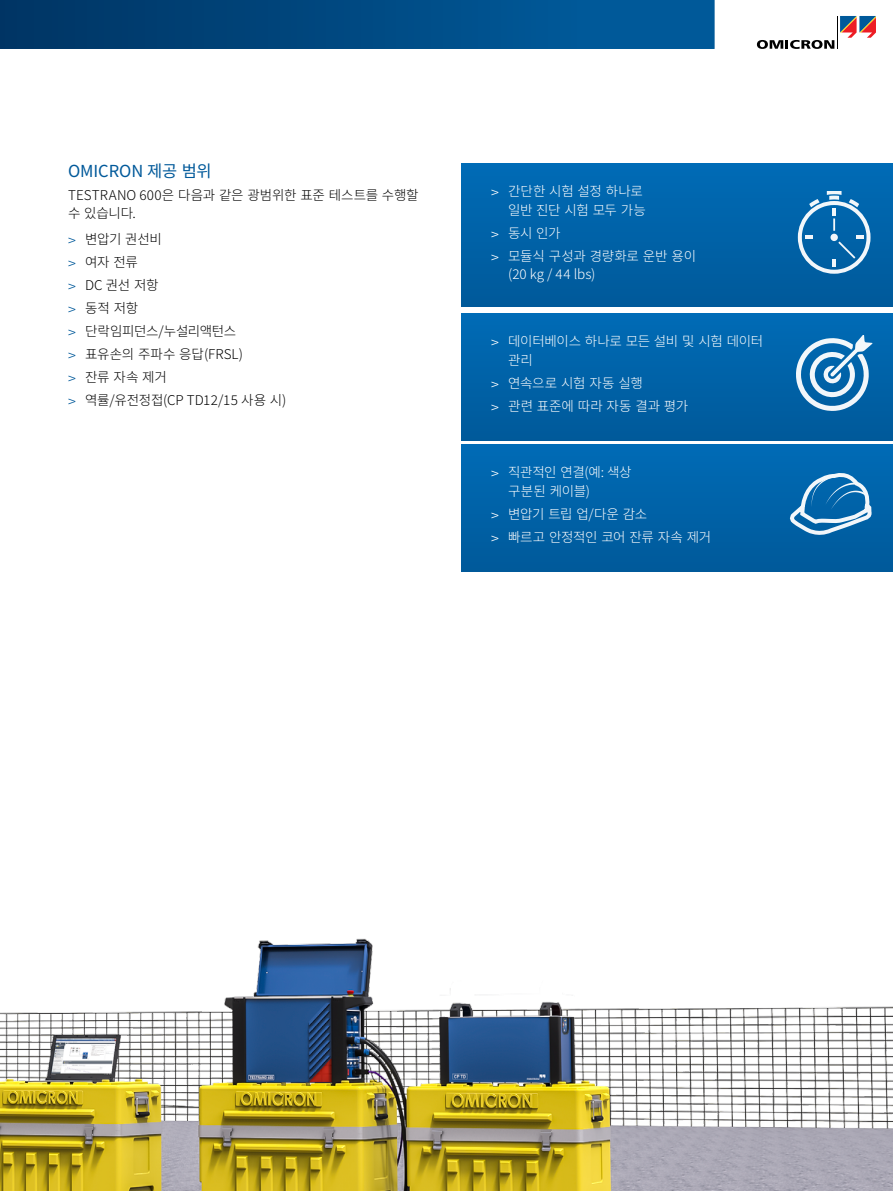
<style>
.page{position:relative;width:893px;height:1191px;background:#fff}
.page>*{position:absolute;margin:0;border:0;box-sizing:border-box;transform-origin:0 0}
.Content_-_Headline_1{font:16.5px "Noto Sans CJ Kkr";letter-spacing:-.005em;color:#00599a}
.Content_-_Normal{font:300 13.5px/18.8px "Noto Sans CJ Kkr";letter-spacing:-.01em;color:#000}
.t1{font:300 13.5px/18.8px "Noto Sans CJ Kkr";letter-spacing:-.02em;color:#fff}
.t2{font:300 13.5px/18.8px "Noto Sans CJ Kkr";color:#fff}
.t3{font:300 13.5px "Noto Sans CJ Kkr";letter-spacing:.005em;color:#fff}
.s1{font-family:"Frutiger Neue LTW1 G";color:#00599a}
.s2{font-family:"Frutiger Neue LTW1 G"}
</style>
<div class="page">
<svg style="left:757px;top:40px;width:77px;height:9px"></svg>
<hr style="left:837px;top:16px;width:1px;height:33px;background:#000">
<svg style="left:840px;top:16px;width:36px;height:22px"></svg>
<svg style="left:0;top:0;width:714px;height:49px;background:#004982"></svg>
<img style="left:0;top:571px;width:893px;height:620px">
<div style="left:461px;top:164px;width:432px;height:142px;background:linear-gradient(to bottom,#006bb6,#005a9a)"></div>
<svg style="left:798px;top:191px;width:72px;height:83px"></svg>
<div style="left:461px;top:314px;width:432px;height:126px;background:linear-gradient(to bottom,#006bb6,#005a9a)"></div>
<svg style="left:796px;top:336px;width:76px;height:75px"></svg>
<div style="left:461px;top:445px;width:432px;height:126px;background:linear-gradient(to bottom,#006bb6,#005a9a)"></div>
<svg style="left:788px;top:471px;width:84px;height:65px"></svg>
<p class="Content_-_Headline_1" style="left:68px;top:161px;width:145px">OMICRON 제공 범위</p>
<p class="Content_-_Normal" style="left:68px;top:186px;width:352px">TESTRANO 600은 다음과 같은 광범위한 표준 테스트를 수행할 수 있습니다.</p>
<p class="Content_-_Normal" style="left:68px;top:229px;width:95px"><span class="s1">&gt;</span> 변압기 권선비</p>
<p class="Content_-_Normal" style="left:68px;top:252px;width:71px"><span class="s1">&gt;</span> 여자 전류</p>
<p class="Content_-_Normal" style="left:68px;top:275px;width:92px"><span class="s1">&gt;</span> DC 권선 저항</p>
<p class="Content_-_Normal" style="left:68px;top:298px;width:72px"><span class="s1">&gt;</span> 동적 저항</p>
<p class="Content_-_Normal" style="left:68px;top:321px;width:170px"><span class="s1">&gt;</span> 단락임피던스/누설리액턴스</p>
<p class="Content_-_Normal" style="left:68px;top:344px;width:176px"><span class="s1">&gt;</span> 표유손의 주파수 응답(FRSL)</p>
<p class="Content_-_Normal" style="left:68px;top:367px;width:100px"><span class="s1">&gt;</span> 잔류 자속 제거</p>
<p class="Content_-_Normal" style="left:68px;top:390px;width:220px"><span class="s1">&gt;</span> 역률/유전정접(CP TD12/15 사용 시)</p>
<p class="t1" style="left:491px;top:182px;width:156px;text-align:right"><span class="s2">&gt;</span> 간단한 시험 설정 하나로 일반 진단 시험 모두 가능</p>
<p class="t1" style="left:491px;top:223px;width:71px"><span class="s2">&gt;</span> 동시 인가</p>
<p class="t2" style="left:508px;top:246px;width:190px;text-indent:-17px"><span class="s2">&gt;</span> 모듈식 구성과 경량화로 운반 용이 (20 kg / 44 lbs)</p>
<p class="t1" style="left:508px;top:332px;width:257px;text-indent:-17px"><span class="s2">&gt;</span> 데이터베이스 하나로 모든 설비 및 시험 데이터 관리</p>
<p class="t1" style="left:491px;top:374px;width:153px"><span class="s2">&gt;</span> 연속으로 시험 자동 실행</p>
<p class="t3" style="left:491px;top:398px;width:199px"><span class="s2">&gt;</span> 관련 표준에 따라 자동 결과 평가</p>
<p class="t1" style="left:508px;top:463px;width:125px;text-indent:-17px"><span class="s2">&gt;</span> 직관적인 연결(예: 색상 구분된 케이블)</p>
<p class="t1" style="left:491px;top:504px;width:157px"><span class="s2">&gt;</span> 변압기 트립 업/다운 감소</p>
<p class="t1" style="left:491px;top:527px;width:222px"><span class="s2">&gt;</span> 빠르고 안정적인 코어 잔류 자속 제거</p>
</div>
